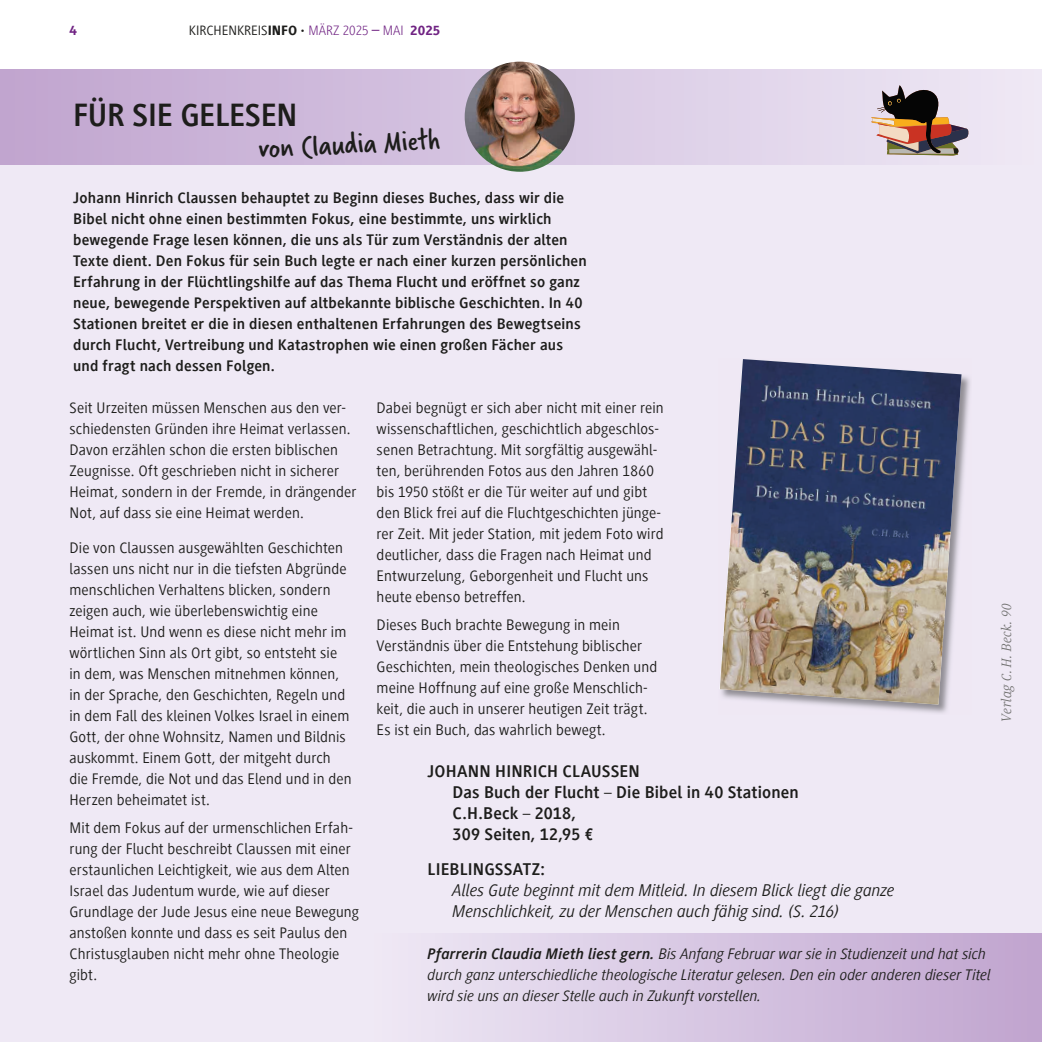
<style>
.page{position:relative;width:1042px;height:1042px;background:#fff}
.page>*{position:absolute;margin:0;border:0;box-sizing:border-box;transform-origin:0 0}
.t1{font:700 33.25px "Generis Sans Com";letter-spacing:-.01em;color:#1d1d1b}
.t2{font:31.5px "Verveine";color:#1d1d1b}
.t3{font:italic 17.5px/21px "Generis Sans Com";letter-spacing:.005em;color:#1d1d1b}
.t4{font:700 17.5px/21px "Generis Sans Com";letter-spacing:.01em;color:#1d1d1b}
.t5{font:15.75px/21px "Generis Sans Com";letter-spacing:.01em;color:#1d1d1b}
.t6{font:700 15.75px/21px "Generis Sans Com";letter-spacing:.01em;color:#1d1d1b}
.t7{font:italic 15.75px/21px "Generis Sans Com";letter-spacing:.005em;color:#1d1d1b}
.t8{font:14px "Generis Sans Com";color:#1d1d1b}
.t9{font:italic 14px "Generis Serif Com";letter-spacing:.015em;color:#70706f}
.t10{font:800 14px "Generis Sans Com";color:#702383}
.s1{font-weight:800}
.s2{font-weight:300;color:#702383}
.s3{font-size:15.75px;color:#702383}
.s4{font-weight:800;color:#702383}
.s5{font-weight:400;font-size:15.75px}
.s6{font-weight:700}
</style>
<div class="page">
<div style="left:0;top:165px;width:1042px;height:877px;background:#efe9f5"></div>
<div style="left:0;top:70px;width:1042px;height:95px;background:linear-gradient(to right,#c0a4cf,#eee9f5)"></div>
<div style="left:368px;top:933px;width:674px;height:109px;background:linear-gradient(to right,#efe9f6,#c0a4cf)"></div>
<img style="left:465px;top:62px;width:110px;height:110px;border-radius:55px">
<svg style="left:871px;top:85px;width:97px;height:71px;background:#9e8681"></svg>
<img style="left:813px;top:374px;width:157px;height:339px">
<img style="left:720px;top:359px;width:241px;height:345px">
<p class="t10" style="left:69px;top:23px;width:9px">4</p>
<p class="t8" style="left:189px;top:23px;width:253px">KIRCHENKREIS<span class="s1">INFO ·</span> <span class="s2">MÄRZ 2025</span> <span class="s3">–</span> <span class="s2">MAI</span> <span class="s4">2025</span></p>
<h1 class="t1" style="left:73px;top:97px;width:226px">FÜR SIE GELESEN</h1>
<h2 class="t2" style="left:257px;top:127px;width:183px;rotate:-3deg">von Claudia Mieth</h2>
<p class="t6" style="left:73px;top:187px;width:515px">Johann Hinrich Claussen behauptet zu Beginn dieses Buches, dass wir die Bibel nicht ohne einen bestimmten Fokus, eine bestimmte, uns wirklich bewegende Frage lesen können, die uns als Tür zum Verständnis der alten Texte dient. Den Fokus für sein Buch legte er nach einer kurzen persönlichen Erfahrung in der Flüchtlingshilfe auf das Thema Flucht und eröffnet so ganz neue, bewegende Perspektiven auf altbekannte biblische Geschichten. In 40<br>Stationen breitet er die in diesen enthaltenen Erfahrungen des Bewegtseins durch Flucht, Vertreibung und Katastrophen wie einen großen Fächer aus und fragt nach dessen Folgen.</p>
<p class="t5" style="left:69px;top:397px;width:288px">Seit Urzeiten müssen Menschen aus den ver&shy;schiedensten Gründen ihre Heimat verlassen.<br>Davon erzählen schon die ersten biblischen Zeugnisse. Oft geschrieben nicht in sicherer Heimat, sondern in der Fremde, in drängender Not, auf dass sie eine Heimat werden.</p>
<p class="t5" style="left:69px;top:537px;width:284px">Die von Claussen ausgewählten Geschichten lassen uns nicht nur in die tiefsten Abgründe menschlichen Verhaltens blicken, sondern zeigen auch, wie überlebenswichtig eine Heimat ist. Und wenn es diese nicht mehr im wörtlichen Sinn als Ort gibt, so entsteht sie in dem, was Menschen mitnehmen können, in der Sprache, den Geschichten, Regeln und in dem Fall des kleinen Volkes Israel in einem Gott, der ohne Wohnsitz, Namen und Bildnis auskommt. Einem Gott, der mitgeht durch die Fremde, die Not und das Elend und in den Herzen beheimatet ist.</p>
<p class="t5" style="left:69px;top:817px;width:291px">Mit dem Fokus auf der urmenschlichen Erfah&shy;rung der Flucht beschreibt Claussen mit einer erstaunlichen Leichtigkeit, wie aus dem Alten Israel das Judentum wurde, wie auf dieser Grundlage der Jude Jesus eine neue Bewegung anstoßen konnte und dass es seit Paulus den Christusglauben nicht mehr ohne Theologie gibt.</p>
<p class="t5" style="left:377px;top:397px;width:289px">Dabei begnügt er sich aber nicht mit einer rein wissenschaftlichen, geschichtlich abgeschlos&shy;senen Betrachtung. Mit sorgfältig ausgewähl&shy;ten, berührenden Fotos aus den Jahren 1860 bis 1950 stößt er die Tür weiter auf und gibt den Blick frei auf die Fluchtgeschichten jünge&shy;rer Zeit. Mit jeder Station, mit jedem Foto wird deutlicher, dass die Fragen nach Heimat und Entwurzelung, Geborgenheit und Flucht uns heute ebenso betreffen.</p>
<p class="t5" style="left:377px;top:614px;width:282px">Dieses Buch brachte Bewegung in mein Verständnis über die Entstehung biblischer Geschichten, mein theologisches Denken und meine Hoffnung auf eine große Menschlich&shy;keit, die auch in unserer heutigen Zeit trägt.<br>Es ist ein Buch, das wahrlich bewegt.</p>
<p class="t9" style="left:998px;top:721px;width:119px;rotate:-90deg">Verlag C. H. Beck. 90</p>
<p class="t4" style="left:452px;top:761px;width:348px;text-indent:-25px">JOHANN HINRICH CLAUSSEN<br>Das Buch der Flucht <span class="s5">–</span> Die Bibel in 40 Stationen<br>C.H.Beck <span class="s5">–</span> 2018,<br>309 Seiten, 12,95 €</p>
<p class="t4" style="left:428px;top:859px;width:119px">LIEBLINGSSATZ:</p>
<p class="t3" style="left:452px;top:880px;width:443px">Alles Gute beginnt mit dem Mitleid. In diesem Blick liegt die ganze<br>Menschlichkeit, zu der Menschen auch fähig sind. (S. 216)</p>
<p class="t7" style="left:428px;top:943px;width:565px"><span class="s6">Pfarrerin Claudia Mieth liest gern.</span> Bis Anfang Februar war sie in Studienzeit und hat sich durch ganz unterschiedliche theologische Literatur gelesen. Den ein oder anderen dieser Titel wird sie uns an dieser Stelle auch in Zukunft vorstellen.</p>
</div>
